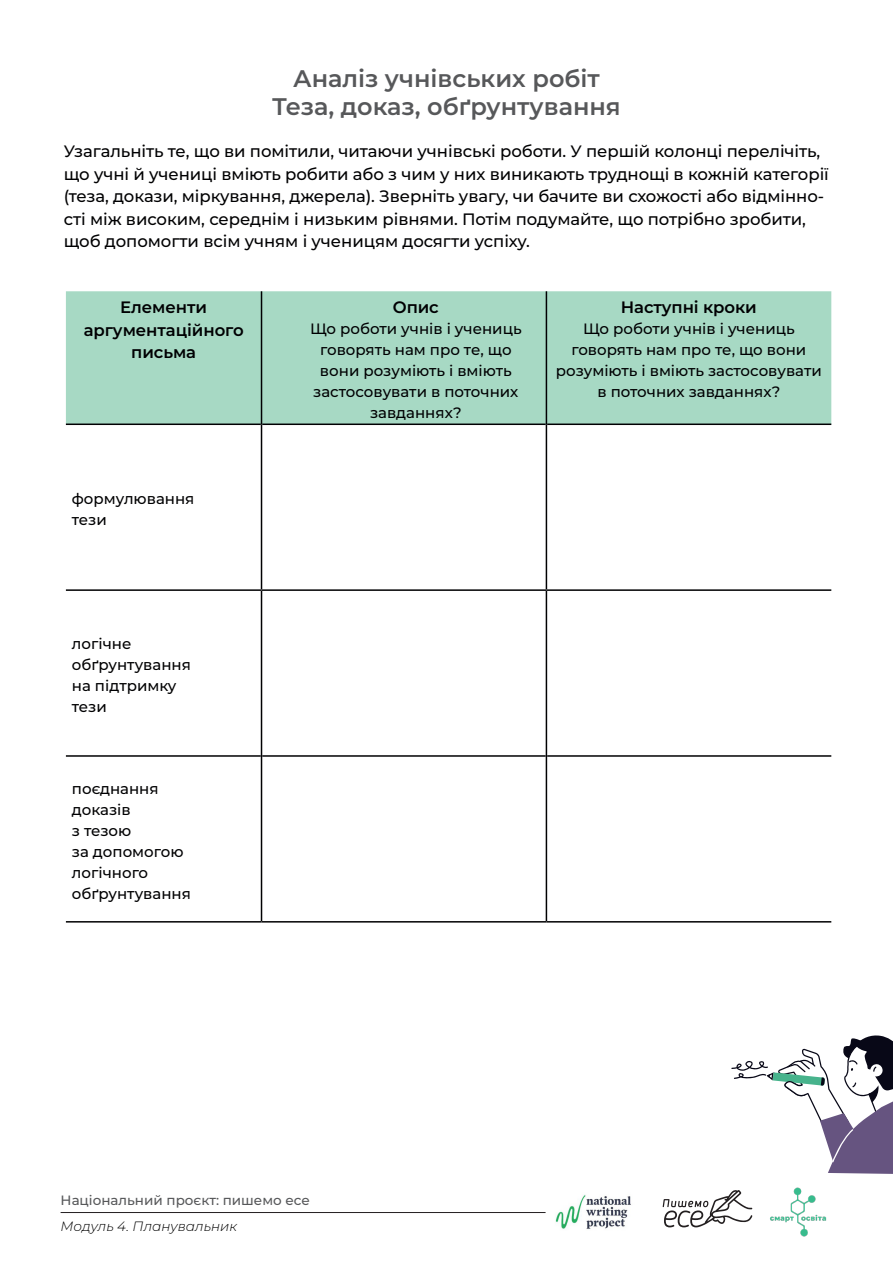
<style>
.page{position:relative;width:893px;height:1263px;background:#fff}
.page>*{position:absolute;margin:0;border:0;box-sizing:border-box;transform-origin:0 0}
.Основний_абзац{font:600 24px/27.8px "Montserrat";color:#57585a;text-align:center}
.Основний_абзац-2{font:500 16.5px/22.5px "Montserrat";letter-spacing:-.005em;color:#000002}
.Основний_абзац-3{font:600 16.5px/22.5px "Montserrat";letter-spacing:-.005em;color:#000002;text-align:center}
.t1{font:500 15px/21px "Montserrat";color:#000002}
.t2{font:500 13.5px "Montserrat";color:#57585a}
.t3{font:italic 300 13.5px "Montserrat";color:#000001}
</style>
<div class="page">
<svg style="left:731px;top:1035px;width:162px;height:139px"></svg>
<div style="left:66px;top:291px;width:765px;height:132px;background:#a7d9c4"></div>
<hr style="left:66px;top:423px;width:195px;height:2px;background:#000002">
<hr style="left:262px;top:423px;width:284px;height:2px;background:#000002">
<hr style="left:547px;top:423px;width:284px;height:2px;background:#000002">
<hr style="left:66px;top:755px;width:195px;height:2px;background:#000002">
<hr style="left:262px;top:755px;width:284px;height:2px;background:#000002">
<hr style="left:547px;top:755px;width:284px;height:2px;background:#000002">
<hr style="left:66px;top:921px;width:195px;height:1px;background:#000002">
<hr style="left:261px;top:921px;width:285px;height:1px;background:#000002">
<hr style="left:546px;top:921px;width:285px;height:1px;background:#000002">
<hr style="left:66px;top:589px;width:195px;height:2px;background:#000002">
<hr style="left:261px;top:589px;width:285px;height:2px;background:#000002">
<hr style="left:546px;top:589px;width:285px;height:2px;background:#000002">
<hr style="left:261px;top:291px;width:1px;height:133px;background:#000002">
<hr style="left:546px;top:291px;width:1px;height:133px;background:#000002">
<hr style="left:261px;top:424px;width:1px;height:165px;background:#000002">
<hr style="left:546px;top:424px;width:1px;height:165px;background:#000002">
<hr style="left:261px;top:591px;width:1px;height:165px;background:#000002">
<hr style="left:546px;top:591px;width:1px;height:165px;background:#000002">
<hr style="left:261px;top:756px;width:1px;height:165px;background:#000002">
<hr style="left:546px;top:756px;width:1px;height:165px;background:#000002">
<hr style="left:61px;top:1212px;width:485px;height:1px;background:#231f20">
<svg style="left:663px;top:1190px;width:89px;height:37px"></svg>
<img style="left:555px;top:1195px;width:76px;height:34px">
<img style="left:770px;top:1187px;width:57px;height:50px">
<p class="Основний_абзац" style="left:272px;top:64px;width:350px">Аналіз учнівських робіт<br>Теза, доказ, обґрунтування</p>
<p class="Основний_абзац-2" style="left:64px;top:140px;width:767px">Узагальніть те, що ви помітили, читаючи учнівські роботи. У першій колонці перелічіть, що учні й учениці вміють робити або з чим у них виникають труднощі в кожній категорії (теза, докази, міркування, джерела). Зверніть увагу, чи бачите ви схожості або відмінно&shy;сті між високим, середнім і низьким рівнями. Потім подумайте, що потрібно зробити, щоб допомогти всім учням і ученицям досягти успіху.</p>
<p class="Основний_абзац-3" style="left:84px;top:296px;width:162px">Елементи аргументаційного письма</p>
<p class="Основний_абзац-3" style="left:393px;top:296px;width:48px">Опис</p>
<p class="t1" style="left:310px;top:318px;width:213px;text-align:center">Що роботи учнів і учениць говорять нам про те, що вони розуміють і вміють застосовувати в поточних завданнях?</p>
<p class="t1" style="left:72px;top:487px;width:124px">формулювання тези</p>
<p class="Основний_абзац-3" style="left:621px;top:296px;width:138px">Наступні кроки</p>
<p class="t1" style="left:556px;top:318px;width:268px;text-align:center">Що роботи учнів і учениць говорять нам про те, що вони розуміють і вміють застосовувати в поточних завданнях?</p>
<p class="t1" style="left:72px;top:632px;width:121px">логічне обґрунтування на підтримку тези</p>
<p class="t1" style="left:72px;top:777px;width:121px">поєднання доказів<br>з тезою<br>за допомогою логічного обґрунтування</p>
<p class="t2" style="left:61px;top:1191px;width:251px">Національний проєкт: пишемо есе</p>
<p class="t3" style="left:61px;top:1217px;width:178px">Модуль 4. Планувальник</p>
</div>
